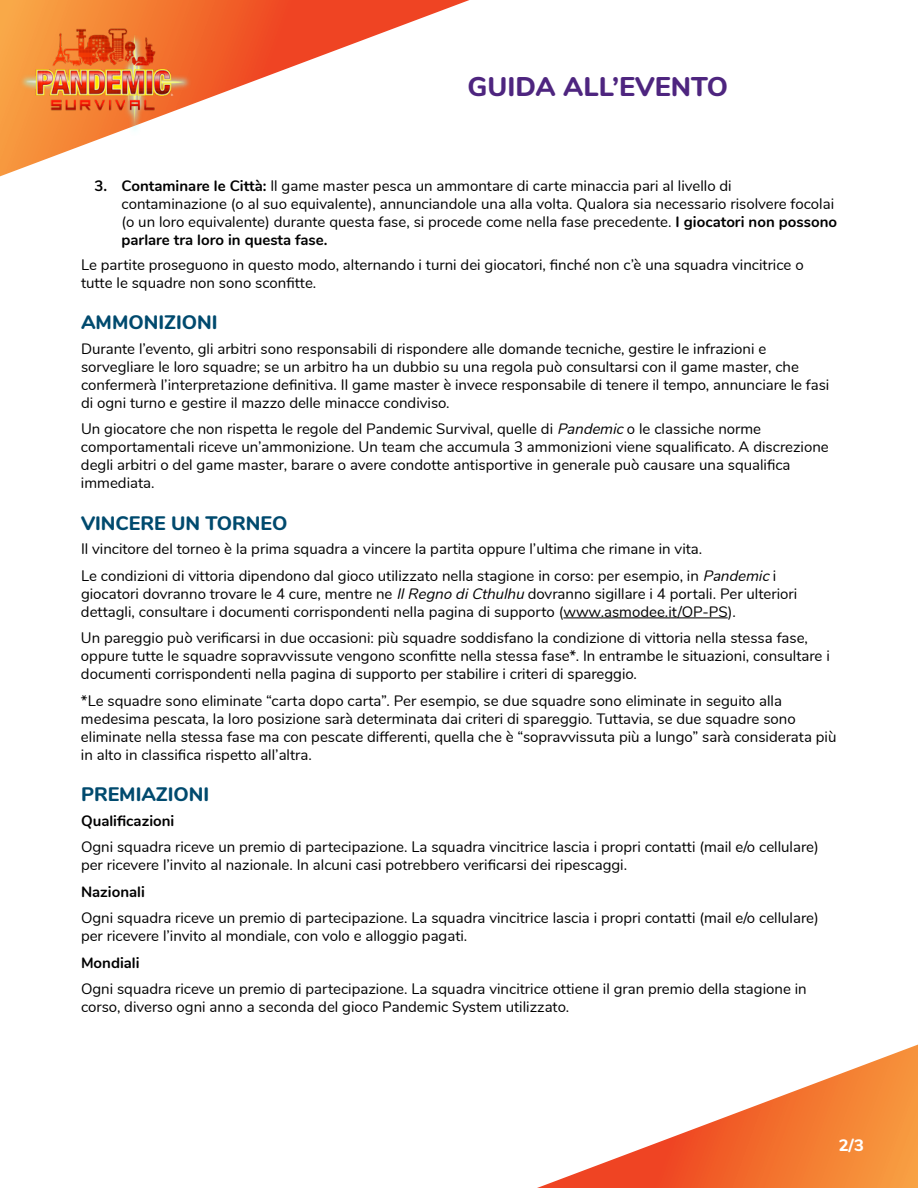
<style>
.page{position:relative;width:918px;height:1188px;background:#fff}
.page>*{position:absolute;margin:0;border:0;box-sizing:border-box;transform-origin:0 0}
.t1{font:800 27px "Nunito";color:#4e257f}
.t2{font:800 19.5px "Nunito";color:#004a6e}
.t3{font:800 16.5px "Nunito";color:#fff}
.t4{font:15px/18px "Nunito";color:#000}
.t5{font:700 15px "Nunito";color:#000}
.s1{font-weight:700}
.s2{font-style:italic}
</style>
<div class="page">
<svg style="left:537px;top:1044px;width:381px;height:144px"></svg>
<svg style="left:0;top:0;width:469px;height:177px"></svg>
<img style="left:1px;top:0;width:209px;height:153px">
<hr style="left:563px;top:618px;width:165px;height:1px;background:#000">
<h1 class="t1" style="left:467px;top:67px;width:262px">GUIDA ALL’EVENTO</h1>
<p class="t4" style="left:122px;top:176px;width:717px;text-indent:-27px"><span class="s1">3. Contaminare le Città:</span> Il game master pesca un ammontare di carte minaccia pari al livello di contaminazione (o al suo equivalente), annunciandole una alla volta. Qualora sia necessario risolvere focolai (o un loro equivalente) durante questa fase, si procede come nella fase precedente. <span class="s1">I giocatori non possono parlare tra loro in questa fase.</span></p>
<p class="t4" style="left:81px;top:255px;width:724px">Le partite proseguono in questo modo, alternando i turni dei giocatori, finché non c’è una squadra vincitrice o tutte le squadre non sono sconfitte.</p>
<h2 class="t2" style="left:81px;top:308px;width:138px">AMMONIZIONI</h2>
<p class="t4" style="left:81px;top:339px;width:750px">Durante l’evento, gli arbitri sono responsabili di rispondere alle domande tecniche, gestire le infrazioni e sorvegliare le loro squadre; se un arbitro ha un dubbio su una regola può consultarsi con il game master, che confermerà l’interpretazione definitiva. Il game master è invece responsabile di tenere il tempo, annunciare le fasi di ogni turno e gestire il mazzo delle minacce condiviso.</p>
<p class="t4" style="left:81px;top:419px;width:749px">Un giocatore che non rispetta le regole del Pandemic Survival, quelle di <span class="s2">Pandemic</span>o le classiche norme comportamentali riceve un’ammonizione. Un team che accumula 3 ammonizioni viene squalificato. A discrezione degli arbitri o del game master, barare o avere condotte antisportive in generale può causare una squalifica immediata.</p>
<h2 class="t2" style="left:81px;top:508px;width:208px">VINCERE UN TORNEO</h2>
<p class="t4" style="left:81px;top:535px;width:697px;line-height:26.5px">Il vincitore del torneo è la prima squadra a vincere la partita oppure l’ultima che rimane in vita.<br>Le condizioni di vittoria dipendono dal gioco utilizzato nella stagione in corso: per esempio, in <span class="s2">Pandemic</span>i</p>
<p class="t4" style="left:81px;top:584px;width:718px">giocatori dovranno trovare le 4 cure, mentre ne <span class="s2">IlRegno diCthulhu</span> dovranno sigillare i 4 portali. Per ulteriori dettagli, consultare i documenti corrispondenti nella pagina di supporto (www.asmodee.it/OP-PS).</p>
<p class="t4" style="left:81px;top:628px;width:750px">Un pareggio può verificarsi in due occasioni: più squadre soddisfano la condizione di vittoria nella stessa fase, oppure tutte le squadre sopravvissute vengono sconfitte nella stessa fase*. In entrambe le situazioni, consultare i documenti corrispondenti nella pagina di supporto per stabilire i criteri di spareggio.</p>
<p class="t4" style="left:81px;top:691px;width:757px">*Le squadre sono eliminate “carta dopo carta”. Per esempio, se due squadre sono eliminate in seguito alla medesima pescata, la loro posizione sarà determinata dai criteri di spareggio. Tuttavia, se due squadre sono eliminate nella stessa fase ma con pescate differenti, quella che è “sopravvissuta più a lungo” sarà considerata più in alto in classifica rispetto all’altra.</p>
<h2 class="t2" style="left:81px;top:780px;width:130px">PREMIAZIONI</h2>
<p class="t5" style="left:81px;top:809px;width:95px">Qualificazioni</p>
<p class="t4" style="left:81px;top:837px;width:739px">Ogni squadra riceve un premio di partecipazione. La squadra vincitrice lascia i propri contatti (mail e/o cellulare) per ricevere l’invito al nazionale. In alcuni casi potrebbero verificarsi dei ripescaggi.</p>
<p class="t5" style="left:81px;top:880px;width:65px">Nazionali</p>
<p class="t4" style="left:81px;top:908px;width:739px">Ogni squadra riceve un premio di partecipazione. La squadra vincitrice lascia i propri contatti (mail e/o cellulare) per ricevere l’invito al mondiale, con volo e alloggio pagati.</p>
<p class="t5" style="left:81px;top:951px;width:60px">Mondiali</p>
<p class="t4" style="left:81px;top:979px;width:727px">Ogni squadra riceve un premio di partecipazione. La squadra vincitrice ottiene il gran premio della stagione in corso, diverso ogni anno a seconda del gioco Pandemic System utilizzato.</p>
<p class="t3" style="left:839px;top:1133px;width:27px">2/3</p>
</div>
